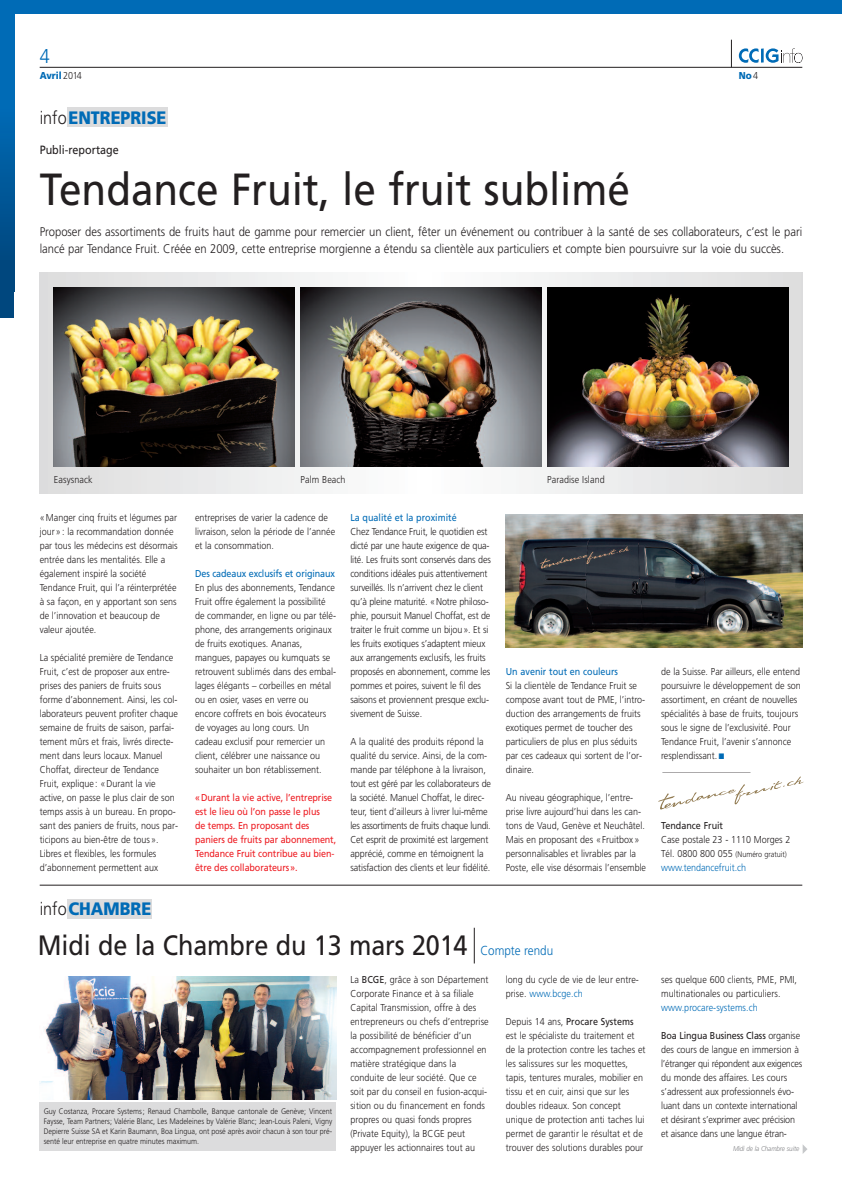
<style>
.page{position:relative;width:842px;height:1191px;background:#fff}
.page>*{position:absolute;margin:0;border:0;box-sizing:border-box;transform-origin:0 0}
.t1{font:45px "Frutiger";color:#231f20;scale:.9 1}
.t2{font:28px "Frutiger";letter-spacing:-.005em;color:#231f20;scale:.9 1}
.t3{font:300 20px "Frutiger";color:#006bb6;scale:.9 1}
.t4{font:900 18px "Frutiger";color:#006bb6;scale:.9 1}
.t5{font:300 12.5px/17px "Frutiger";color:#231f20;scale:.9 1}
.t6{font:12px "Frutiger";color:#231f20;scale:.9 1}
.t7{font:300 10px/14px "Frutiger";color:#231f20;scale:.9 1}
.t8{font:10px/14px "Frutiger";letter-spacing:-.01em;color:#ee1d23;scale:.9 1}
.t9{font:10px "Frutiger";color:#006bb6;scale:.9 1}
.t10{font:300 10px "Frutiger";letter-spacing:-.005em;color:#006bb6;scale:.9 1}
.t11{font:10px "Frutiger";color:#231f20;scale:.9 1}
.t12{font:900 10px "Frutiger";color:#006bb6;scale:.9 1}
.t13{font:300 8px/10px "Frutiger";color:#231f20;text-align:justify;scale:.9 1}
.t14{font:italic 300 7px "Frutiger";letter-spacing:-.01em;color:#828386;scale:.9 1}
.s1{font-weight:300;color:#231f20}
.s2{font-weight:300;font-size:13px;color:#006bb6}
.s3{font-weight:400}
.s4{color:#006bb6}
.s5{font-size:10px}
</style>
<div class="page">
<hr style="left:40px;top:67px;width:762px;height:1px;background:#231f20">
<svg style="left:739px;top:48px;width:63px;height:15px"></svg>
<svg style="left:731px;top:40px;width:1px;height:27px"></svg>
<div style="left:0;top:0;width:842px;height:14px;background:#006bb6"></div>
<div style="left:0;top:0;width:14px;height:115px;background:#006bb6"></div>
<svg style="left:0;top:115px;width:14px;height:146px"></svg>
<div style="left:0;top:261px;width:14px;height:57px;background:#00477e"></div>
<hr style="left:40px;top:885px;width:762px;height:1px;background:#231f20">
<svg style="left:40px;top:273px;width:762px;height:220px"></svg>
<div style="left:67px;top:108px;width:101px;height:19px;background:#dcdcdd"></div>
<img style="left:40px;top:976px;width:296px;height:123px">
<img style="left:54px;top:288px;width:241px;height:178px">
<img style="left:300px;top:288px;width:241px;height:178px">
<img style="left:547px;top:288px;width:241px;height:178px">
<img style="left:506px;top:514px;width:296px;height:133px">
<svg style="left:658px;top:776px;width:145px;height:33px"></svg>
<div style="left:67px;top:899px;width:85px;height:19px;background:#dcdcdd"></div>
<hr style="left:474px;top:927px;width:1px;height:36px;background:#231f20">
<div style="left:40px;top:1102px;width:296px;height:49px;background:#dcdcdd"></div>
<svg style="left:803px;top:1145px;width:4px;height:9px"></svg>
<h3 class="t3" style="left:40px;top:48px;width:13px">4</h3>
<p class="t12" style="left:40px;top:72px;width:48px">Avril <span class="s1">2014</span></p>
<p class="t12" style="left:739px;top:72px;width:23px">No<span class="s1">4</span></p>
<h3 class="t4" style="left:40px;top:110px;width:142px"><span class="s1">info</span>ENTREPRISE</h3>
<p class="t6" style="left:40px;top:145px;width:89px">Publi-reportage</p>
<h1 class="t1" style="left:40px;top:171px;width:657px">Tendance Fruit, le fruit sublimé</h1>
<p class="t5" style="left:40px;top:224px;width:849px">Proposer des assortiments de fruits haut de gamme pour remercier un client, fêter un événement ou contribuer à la santé de ses collaborateurs, c’est le pari lancé par Tendance Fruit. Créée en 2009, cette entreprise morgienne a étendu sa clientèle aux particuliers et compte bien poursuivre sur la voie du succès.</p>
<p class="t7" style="left:54px;top:473px;width:45px">Easysnack</p>
<p class="t7" style="left:300px;top:473px;width:52px">Palm Beach</p>
<p class="t7" style="left:547px;top:473px;width:66px">Paradise Island</p>
<p class="t7" style="left:40px;top:511px;width:155px">«Manger cinq fruits et légumes par jour»: la recommandation donnée par tous les médecins est désormais entrée dans les mentalités. Elle a également inspiré la société<br>Tendance Fruit, qui l’a réinterprétée à sa façon, en y apportant son sens de l’innovation et beaucoup de valeur ajoutée.</p>
<p class="t7" style="left:40px;top:651px;width:155px">La spécialité première de Tendance Fruit, c’est de proposer aux entre&shy;prises des paniers de fruits sous forme d’abonnement. Ainsi, les col&shy;laborateurs peuvent profiter chaque semaine de fruits de saison, parfai&shy;tement mûrs et frais, livrés directe&shy;ment dans leurs locaux. Manuel Choffat, directeur de Tendance Fruit, explique : «Durant la vie active, on passe le plus clair de son temps assis à un bureau. En propo&shy;sant des paniers de fruits, nous par&shy;ticipons au bien-être de tous».<br>Libres et flexibles, les formules d’abonnement permettent aux</p>
<p class="t7" style="left:195px;top:511px;width:157px">entreprises de varier la cadence de livraison, selon la période de l’année et la consommation.</p>
<p class="t9" style="left:195px;top:569px;width:157px">Des cadeaux exclusifs et originaux</p>
<p class="t7" style="left:195px;top:581px;width:158px">En plus des abonnements, Tendance Fruit offre également la possibilité de commander, en ligne ou par télé&shy;phone, des arrangements originaux de fruits exotiques. Ananas, mangues, papayes ou kumquats se retrouvent sublimés dans des embal&shy;lages élégants – corbeilles en métal ou en osier, vases en verre ou encore coffrets en bois évocateurs de voyages au long cours. Un cadeau exclusif pour remercier un client, célébrer une naissance ou souhaiter un bon rétablissement.</p>
<p class="t8" style="left:195px;top:791px;width:158px">«Durant la vie active, l’entreprise est le lieu où l’on passe le plus<br>de temps. En proposant des paniers de fruits par abonnement,<br>Tendance Fruit contribue au bien&shy;être des collaborateurs».</p>
<p class="t9" style="left:350px;top:513px;width:120px">La qualité et la proximité</p>
<p class="t7" style="left:350px;top:525px;width:158px">Chez Tendance Fruit, le quotidien est dicté par une haute exigence de qua&shy;lité. Les fruits sont conservés dans des conditions idéales puis attentivement surveillés. Ils n’arrivent chez le client qu’à pleine maturité. «Notre philoso&shy;phie, poursuit Manuel Choffat, est de traiter le fruit comme un bijou». Et si les fruits exotiques s’adaptent mieux aux arrangements exclusifs, les fruits proposés en abonnement, comme les pommes et poires, suivent le fil des saisons et proviennent presque exclu&shy;sivement de Suisse.</p>
<p class="t7" style="left:350px;top:735px;width:158px">A la qualité des produits répond la qualité du service. Ainsi, de la com&shy;mande par téléphone à la livraison, tout est géré par les collaborateurs de la société. Manuel Choffat, le direc&shy;teur, tient d’ailleurs à livrer lui-même les assortiments de fruits chaque lundi.<br>Cet esprit de proximité est largement apprécié, comme en témoignent la satisfaction des clients et leur fidélité.</p>
<p class="t9" style="left:506px;top:667px;width:126px">Un avenir tout en couleurs</p>
<p class="t7" style="left:506px;top:679px;width:156px">Si la clientèle de Tendance Fruit se compose avant tout de PME, l’intro&shy;duction des arrangements de fruits exotiques permet de toucher des particuliers de plus en plus séduits par ces cadeaux qui sortent de l’or&shy;dinaire.</p>
<p class="t7" style="left:506px;top:791px;width:157px">Au niveau géographique, l’entre&shy;prise livre aujourd’hui dans les can&shy;tons de Vaud, Genève et Neuchâtel.<br>Mais en proposant des «Fruitbox» personnalisables et livrables par la Poste, elle vise désormais l’ensemble</p>
<h3 class="t4" style="left:40px;top:901px;width:125px"><span class="s1">info</span>CHAMBRE</h3>
<h2 class="t2" style="left:38px;top:934px;width:574px">Midi de la Chambre du 13 mars 2014 <span class="s2">Compte rendu</span></h2>
<p class="t7" style="left:350px;top:973px;width:155px">La <span class="s3">BCGE</span>, grâce à son Département Corporate Finance et à sa filiale Capital Transmission, offre à des entrepreneurs ou chefs d’entreprise la possibilité de bénéficier d’un accompagnement professionnel en matière stratégique dans la conduite de leur société. Que ce soit par du conseil en fusion-acqui&shy;sition ou du financement en fonds propres ou quasi fonds propres (Private Equity), la BCGE peut appuyer les actionnaires tout au</p>
<p class="t7" style="left:506px;top:973px;width:149px">long du cycle de vie de leur entre&shy;prise. <span class="s4">www.bcge.ch</span></p>
<p class="t7" style="left:506px;top:1015px;width:157px">Depuis 14 ans, <span class="s3">Procare Systems </span>est le spécialiste du traitement et de la protection contre les taches et les salissures sur les moquettes, tapis, tentures murales, mobilier en tissu et en cuir, ainsi que sur les doubles rideaux. Son concept unique de protection anti taches lui permet de garantir le résultat et de trouver des solutions durables pour</p>
<p class="t13" style="left:44px;top:1106px;width:322px">Guy Costanza, Procare Systems; Renaud Chambolle, Banque cantonale de Genève; Vincent Faysse, Team Partners; Valérie Blanc, Les Madeleines by Valérie Blanc; Jean-Louis Paleni, Vigny Depierre Suisse SA et Karin Baumann, Boa Lingua, ont posé après avoir chacun à son tour pré&shy;senté leur entreprise en quatre minutes maximum.</p>
<p class="t7" style="left:661px;top:665px;width:157px">de la Suisse. Par ailleurs, elle entend poursuivre le développement de son assortiment, en créant de nouvelles spécialités à base de fruits, toujours sous le signe de l’exclusivité. Pour Tendance Fruit, l’avenir s’annonce resplendissant. <span class="s4">■</span></p>
<p class="t11" style="left:661px;top:821px;width:70px">Tendance Fruit</p>
<p class="t7" style="left:661px;top:833px;width:145px">Case postale 23 - 1110 Morges 2</p>
<p class="t13" style="left:661px;top:850px;width:141px"><span class="s5">Tél. 0800 800 055</span> (Numéro gratuit)</p>
<p class="t10" style="left:661px;top:863px;width:96px">www.tendancefruit.ch</p>
<p class="t7" style="left:661px;top:973px;width:152px">ses quelque 600 clients, PME, PMI, multinationales ou particuliers.</p>
<p class="t10" style="left:661px;top:1003px;width:109px">www.procare-systems.ch</p>
<p class="t7" style="left:661px;top:1029px;width:158px"><span class="s3">Boa Lingua Business Class</span> organise des cours de langue en immersion à l’étranger qui répondent aux exigences du monde des affaires. Les cours s’adressent aux professionnels évo&shy;luant dans un contexte international et désirant s’exprimer avec précision et aisance dans une langue étran-</p>
<p class="t14" style="left:733px;top:1145px;width:75px">Midi de la Chambre suite</p>
</div>
